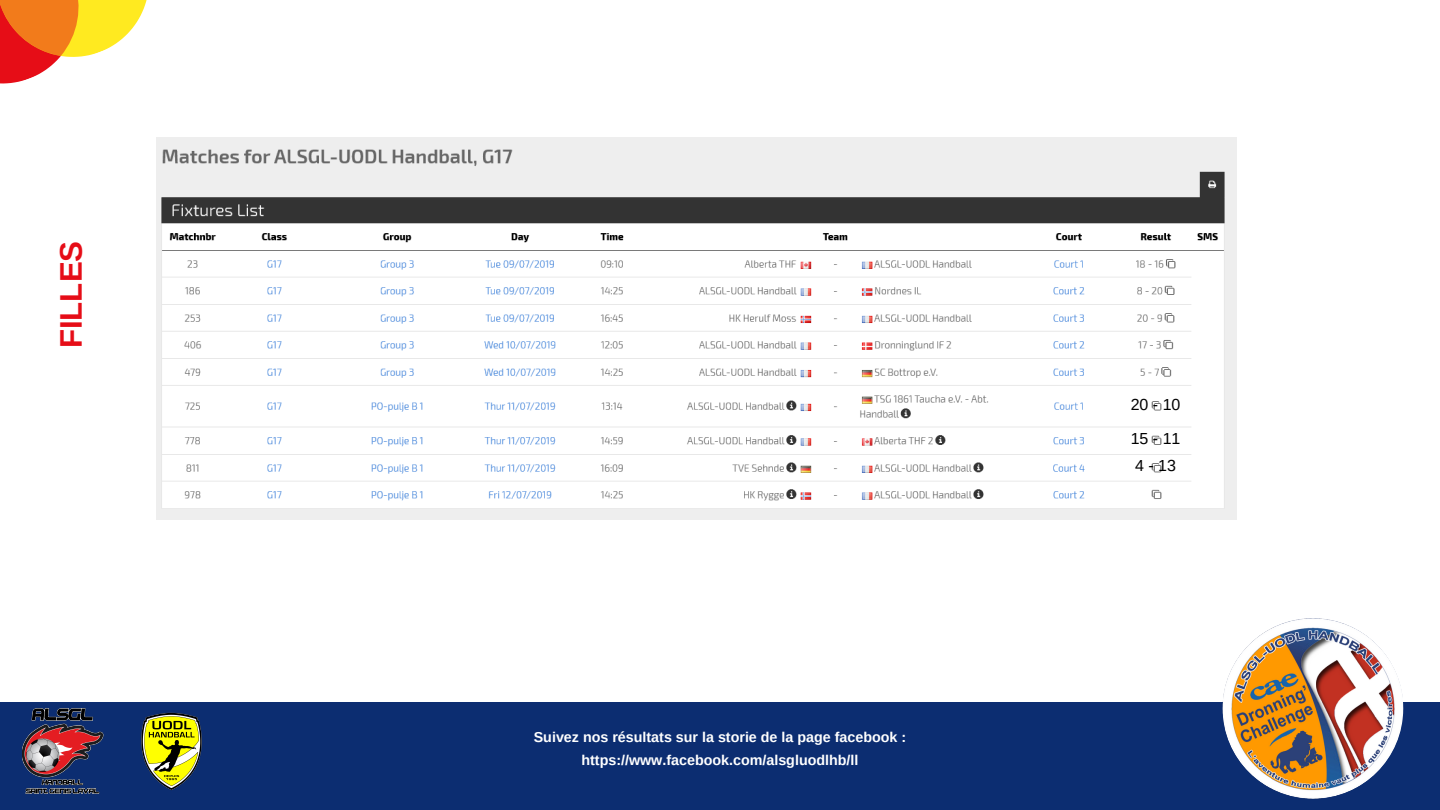
<style>
.page{position:relative;width:1440px;height:810px;background:#fff}
.page>*{position:absolute;margin:0;border:0;box-sizing:border-box;transform-origin:0 0}
.t1{font:700 31.2px "Arimo";color:#e60d17}
.t2{font:16px/34.2px "Arimo";color:#000}
.t3{font:700 14.3px/23.3px "Arimo";color:#fff;text-align:center}
</style>
<div class="page">
<svg style="left:0;top:0;width:147px;height:84px"></svg>
<div style="left:0;top:703px;width:1440px;height:107px;background:#0c2d71"></div>
<img style="left:1223px;top:618px;width:180px;height:181px;border-radius:50%">
<img style="left:22px;top:708px;width:81px;height:85px">
<img style="left:141px;top:712px;width:60px;height:78px">
<img style="left:156px;top:138px;width:1081px;height:381px">
<h1 class="t1" style="left:54px;top:348px;width:109px;rotate:-90deg">FILLES</h1>
<p class="t3" style="left:534px;top:725px;width:374px">Suivez nos résultats sur la storie de la page facebook : https://www.facebook.com/alsgluodlhb/ll</p>
<p class="t2" style="left:1131px;top:387px;width:51px">20 - 10<br>15 - 11</p>
<p class="t2" style="left:1135px;top:449px;width:42px">4-13</p>
</div>
